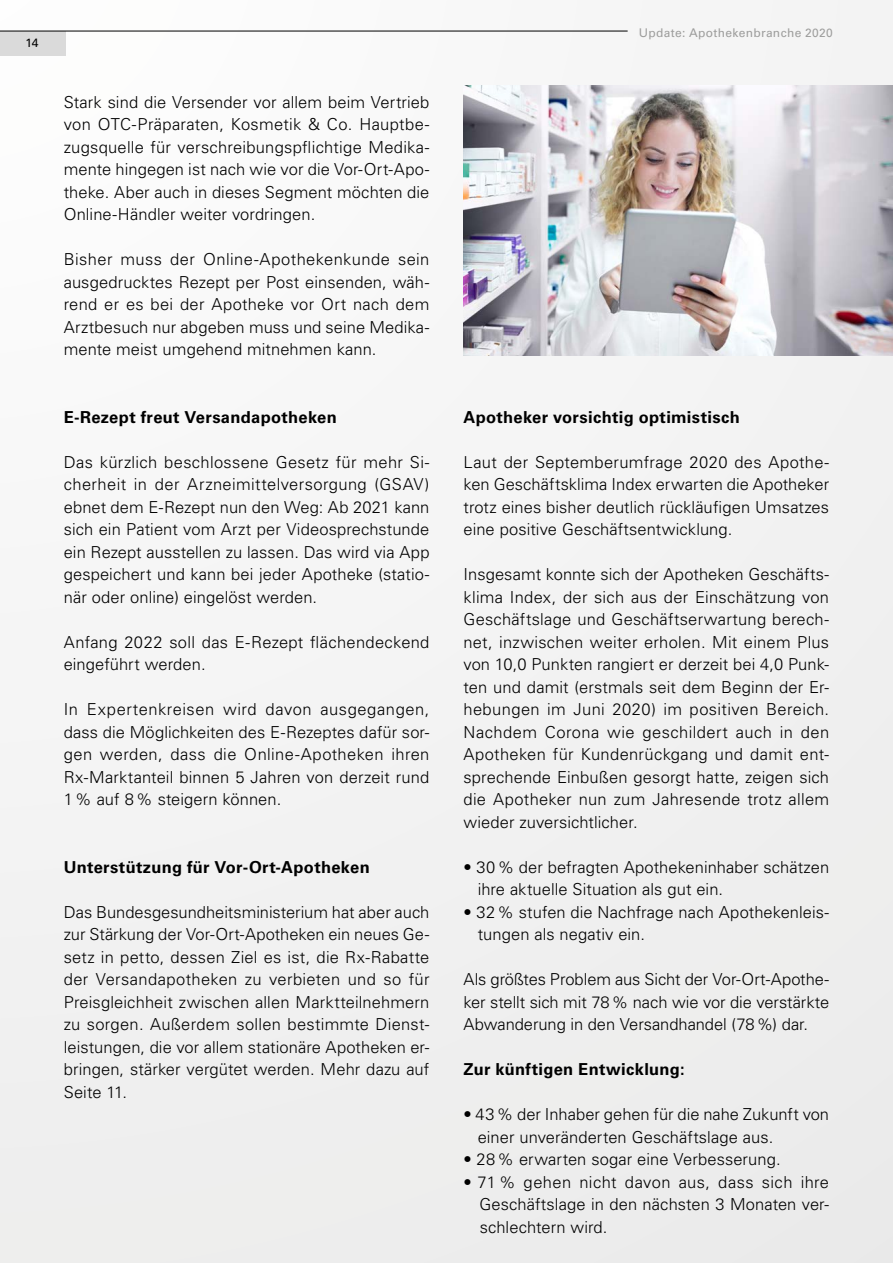
<style>
.page{position:relative;width:893px;height:1263px;background:#f2f2f2}
.page>*{position:absolute;margin:0;border:0;box-sizing:border-box;transform-origin:0 0}
.t1{font:300 16.5px/22.5px "Univers LT Std";letter-spacing:.005em;color:#000;text-align:justify}
.t2{font:700 16.5px "Univers LT Std";letter-spacing:.02em;color:#000}
.t3{font:12px "Univers LT Std";letter-spacing:.025em;color:#9d9d9c}
.t4{font:12px "Univers LT Std";color:#000}
</style>
<div class="page">
<img style="left:463px;top:85px;width:430px;height:270px">
<div style="left:0;top:31px;width:66px;height:24px;background:#dadada"></div>
<hr style="left:0;top:31px;width:628px;height:1px;background:#000">
<p class="t4" style="left:26px;top:35px;width:15px">14</p>
<p class="t1" style="left:64px;top:91px;width:367px">Stark sind die Versender vor allem beim Vertrieb von OTC-Präparaten, Kosmetik &amp; Co. Hauptbe&shy;zugsquelle für verschreibungspflichtige Medika&shy;mente hingegen ist nach wie vor die Vor-Ort-Apo&shy;theke. Aber auch in dieses Segment möchten die Online-Händler weiter vordringen.</p>
<p class="t1" style="left:64px;top:248px;width:367px">Bisher muss der Online-Apothekenkunde sein ausgedrucktes Rezept per Post einsenden, wäh&shy;rend er es bei der Apotheke vor Ort nach dem Arztbesuch nur abgeben muss und seine Medika&shy;mente meist umgehend mitnehmen kann.</p>
<p class="t2" style="left:64px;top:407px;width:275px">E-Rezept freut Versandapotheken</p>
<p class="t1" style="left:64px;top:450px;width:367px">Das kürzlich beschlossene Gesetz für mehr Si&shy;cherheit in der Arzneimittelversorgung (GSAV) ebnet dem E-Rezept nun den Weg: Ab 2021 kann sich ein Patient vom Arzt per Videosprechstunde ein Rezept ausstellen zu lassen. Das wird via App gespeichert und kann bei jeder Apotheke (statio&shy;när oder online) eingelöst werden.</p>
<p class="t1" style="left:64px;top:630px;width:367px">Anfang 2022 soll das E-Rezept flächendeckend eingeführt werden.</p>
<p class="t1" style="left:64px;top:698px;width:367px">In Expertenkreisen wird davon ausgegangen, dass die Möglichkeiten des E-Rezeptes dafür sor&shy;gen werden, dass die Online-Apotheken ihren Rx-Marktanteil binnen 5 Jahren von derzeit rund 1% auf 8% steigern können.</p>
<p class="t2" style="left:64px;top:857px;width:307px">Unterstützung für Vor-Ort-Apotheken</p>
<p class="t1" style="left:64px;top:901px;width:367px">Das Bundesgesundheitsministerium hat aber auch zur Stärkung der Vor-Ort-Apotheken ein neues Ge&shy;setz in petto, dessen Ziel es ist, die Rx-Rabatte der Versandapotheken zu verbieten und so für Preisgleichheit zwischen allen Marktteilnehmern zu sorgen. Außerdem sollen bestimmte Dienst&shy;leistungen, die vor allem stationäre Apotheken er&shy;bringen, stärker vergütet werden. Mehr dazu auf Seite 11.</p>
<p class="t3" style="left:639px;top:26px;width:195px">Update: Apothekenbranche 2020</p>
<p class="t2" style="left:463px;top:407px;width:278px">Apotheker vorsichtig optimistisch</p>
<p class="t1" style="left:463px;top:450px;width:367px">Laut der Septemberumfrage 2020 des Apothe&shy;ken Geschäftsklima Index erwarten die Apotheker trotz eines bisher deutlich rückläufigen Umsatzes eine positive Geschäftsentwicklung.</p>
<p class="t1" style="left:463px;top:563px;width:367px">Insgesamt konnte sich der Apotheken Geschäfts&shy;klima Index, der sich aus der Einschätzung von Geschäftslage und Geschäftserwartung berech&shy;net, inzwischen weiter erholen. Mit einem Plus von 10,0 Punkten rangiert er derzeit bei 4,0 Punk&shy;ten und damit (erstmals seit dem Beginn der Er&shy;hebungen im Juni 2020) im positiven Bereich.<br>Nachdem Corona wie geschildert auch in den Apotheken für Kundenrückgang und damit ent&shy;sprechende Einbußen gesorgt hatte, zeigen sich die Apotheker nun zum Jahresende trotz allem wieder zuversichtlicher.</p>
<p class="t1" style="left:478px;top:856px;width:353px;text-indent:-14px">• 30% der befragten Apothekeninhaber schätzen ihre aktuelle Situation als gut ein.</p>
<p class="t1" style="left:478px;top:901px;width:352px;text-indent:-14px">• 32% stufen die Nachfrage nach Apothekenleis&shy;tungen als negativ ein.</p>
<p class="t1" style="left:463px;top:968px;width:367px">Als größtes Problem aus Sicht der Vor-Ort-Apothe&shy;ker stellt sich mit 78% nach wie vor die verstärkte Abwanderung in den Versandhandel (78%) dar.</p>
<p class="t2" style="left:463px;top:1060px;width:223px">Zur künftigen Entwicklung:</p>
<p class="t1" style="left:478px;top:1103px;width:353px;text-indent:-14px">• 43% der Inhaber gehen für die nahe Zukunft von einer unveränderten Geschäftslage aus.</p>
<p class="t1" style="left:463px;top:1148px;width:319px">• 28% erwarten sogar eine Verbesserung.</p>
<p class="t1" style="left:479px;top:1171px;width:351px;text-indent:-16px">• 71 % gehen nicht davon aus, dass sich ihre Geschäftslage in den nächsten 3 Monaten ver&shy;schlechtern wird.</p>
</div>
